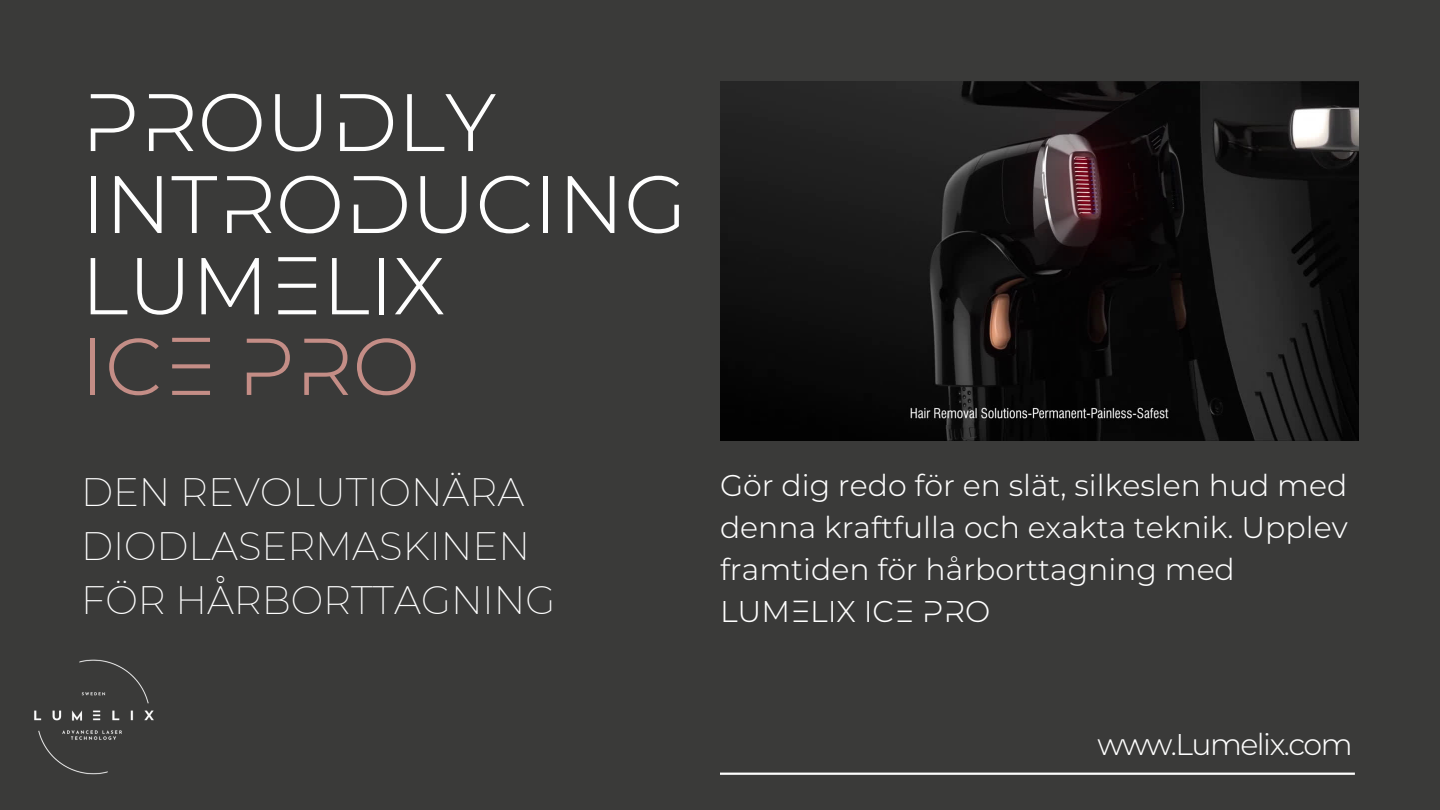
<style>
.page{position:relative;width:1440px;height:810px;background:#3a3a39}
.page>*{position:absolute;margin:0;border:0;box-sizing:border-box;transform-origin:0 0}
.t1{font:300 81.3px/82px "Montserrat Alt 1";color:#fefefe}
.t2{font:300 80.4px/80.6px "Montserrat Alt 1";color:#fefefe}
.t3{font:200 38.8px/54px "Montserrat";color:#fefefe}
.t4{font:300 30px/42px "Montserrat Alt 1";color:#fefefe}
.t5{font:300 30px "Montserrat Alt 1";letter-spacing:-.05em;color:#fefefe}
.s1{color:#c48d86}
</style>
<div class="page">
<hr style="left:720px;top:773px;width:635px;height:2px;background:#fefefe">
<img style="left:34px;top:659px;width:120px;height:116px">
<img style="left:720px;top:81px;width:639px;height:359px">
<h2 class="t1" style="left:81px;top:88px;width:607px">PROUDLY<br>INTRODUCING</h2>
<h2 class="t2" style="left:81px;top:252px;width:366px">LUMELIX<br><span class="s1">ICE PRO</span></h2>
<p class="t3" style="left:81px;top:465px;width:476px">DEN REVOLUTIONÄRA<br>DIODLASERMASKINEN<br>FÖR HÅRBORTTAGNING</p>
<p class="t4" style="left:720px;top:467px;width:629px">Gör dig redo för en slät, silkeslen hud med denna kraftfulla och exakta teknik. Upplev framtiden för hårborttagning med LUMELIX ICE PRO</p>
<p class="t5" style="left:1098px;top:733px;width:257px">www.Lumelix.com</p>
</div>
